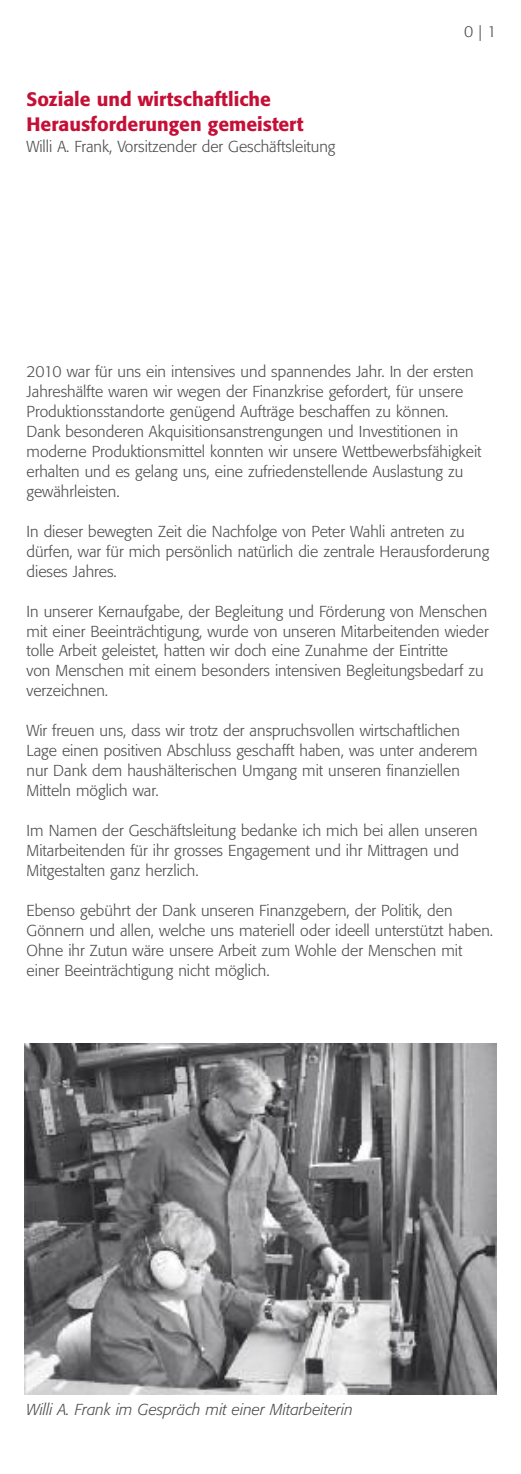
<style>
.page{position:relative;width:521px;height:1474px;background:#fff}
.page>*{position:absolute;margin:0;border:0;box-sizing:border-box;transform-origin:0 0}
.t1{font:500 19.25px/24.5px "Formata";color:#c50f36}
.t2{font:300 15.75px/19.9px "Formata";color:#4e4e50}
.t3{font:italic 300 15.75px "Formata";color:#4e4e50}
</style>
<div class="page">
<img style="left:25px;top:1043px;width:471px;height:351px">
<p class="t1" style="left:27px;top:89px;width:279px">Soziale und wirtschaftliche<br>Herausforderungen gemeistert</p>
<p class="t2" style="left:27px;top:138px;width:310px">Willi A. Frank, Vorsitzender der Geschäftsleitung</p>
<p class="t2" style="left:464px;top:23px;width:34px">0|1</p>
<p class="t2" style="left:27px;top:363px;width:456px">2010 war für uns ein intensives und spannendes Jahr. In der ersten Jahreshälfte waren wir wegen der Finanzkrise gefordert, für unsere Produktionsstandorte genügend Aufträge beschaffen zu können.<br>Dank besonderen Akquisitionsanstrengungen und Investitionen in moderne Produktionsmittel konnten wir unsere Wettbewerbsfähigkeit erhalten und es gelang uns, eine zufriedenstellende Auslastung zu gewährleisten.</p>
<p class="t2" style="left:27px;top:522px;width:464px">In dieser bewegten Zeit die Nachfolge von Peter Wahli antreten zu dürfen, war für mich persönlich natürlich die zentrale Herausforderung dieses Jahres.</p>
<p class="t2" style="left:27px;top:602px;width:463px">In unserer Kernaufgabe, der Begleitung und Förderung von Menschen mit einer Beeinträchtigung, wurde von unseren Mitarbeitenden wieder tolle Arbeit geleistet, hatten wir doch eine Zunahme der Eintritte<br>von Menschen mit einem besonders intensiven Begleitungsbedarf zu verzeichnen.</p>
<p class="t2" style="left:27px;top:722px;width:453px">Wir freuen uns, dass wir trotz der anspruchsvollen wirtschaftlichen Lage einen positiven Abschluss geschafft haben, was unter anderem nur Dank dem haushälterischen Umgang mit unseren finanziellen Mitteln möglich war.</p>
<p class="t2" style="left:27px;top:821px;width:452px">Im Namen der Geschäftsleitung bedanke ich mich bei allen unseren<br>Mitarbeitenden für ihr grosses Engagement und ihr Mittragen und<br>Mitgestalten ganz herzlich.</p>
<p class="t2" style="left:27px;top:901px;width:468px">Ebenso gebührt der Dank unseren Finanzgebern, der Politik, den Gönnern und allen, welche uns materiell oder ideell unterstützt haben.<br>Ohne ihr Zutun wäre unsere Arbeit zum Wohle der Menschen mit einer Beeinträchtigung nicht möglich.</p>
<p class="t3" style="left:27px;top:1402px;width:328px">Willi A. Frank im Gespräch mit einer Mitarbeiterin</p>
</div>
